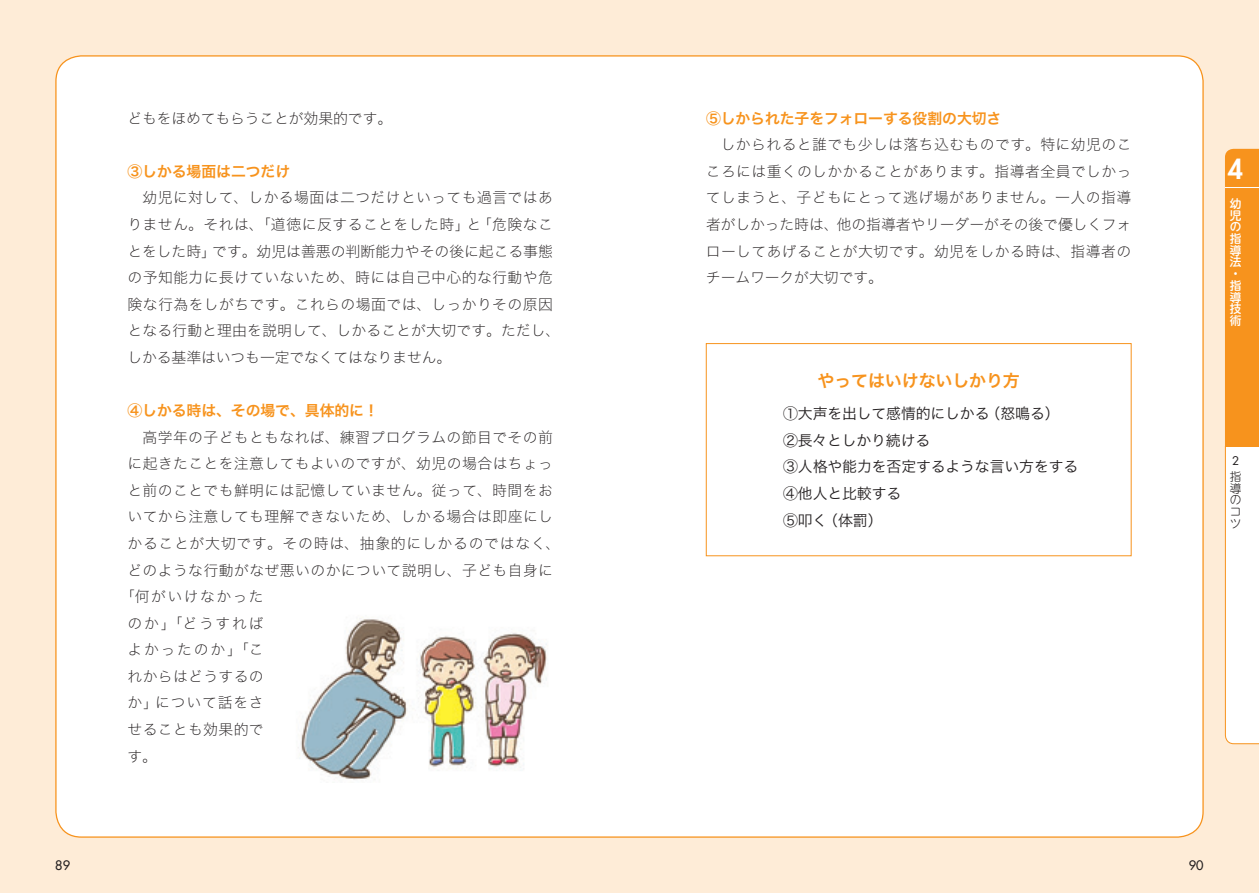
<style>
.page{position:relative;width:1259px;height:893px;background:#feecd7}
.page>*{position:absolute;margin:0;border:0;box-sizing:border-box;transform-origin:0 0}
.t1{font:800 26.55px "Futura";color:#fff}
.t2{font:16.95px "Hira Kaku Std N W6";letter-spacing:-.01em;color:#f7931d}
.t3{font:14.85px/26.5px "Hira Kaku Std N W1";letter-spacing:.02em;color:#231f20}
.t4{font:14.85px/26.5px "Hira Kaku Std N W3";letter-spacing:-.01em;color:#231f20}
.t5{font:14.85px "Hira Kaku Std N W6";letter-spacing:-.005em;color:#f7931d}
.t6{font:14.85px "Hira Kaku Std N W1";letter-spacing:.045em;color:#231f20}
.t7{font:14.85px "Hira Kaku Std N W1";letter-spacing:-.015em;color:#231f20}
.t8{font:14.85px "Hira Kaku Std N W1";letter-spacing:.095em;color:#231f20}
.t9{font:14.85px "Hira Kaku Std N W1";letter-spacing:.05em;color:#231f20}
.t10{font:12.75px "Futura";color:#231f20}
.t11{font:500 11.7px/11.7px "UD Shin M Go Pr 6 N";color:#fff;text-align:justify}
.t12{font:300 11.7px/11.7px "UD Shin M Go Pr 6 N";color:#231f20;text-align:justify}
.t13{font:11.7px "Futura";color:#231f20}
</style>
<div class="page">
<div style="left:56px;top:56px;width:1147px;height:781px;background:#fff;border-radius:26px"></div>
<svg style="left:1225px;top:149px;width:34px;height:595px;background:#fac78a"></svg>
<hr style="left:1225px;top:187px;width:34px;height:1px;background:#fff">
<div style="left:706px;top:343px;width:425px;height:213px;border:1px solid #f7931d"></div>
<img style="left:298px;top:617px;width:249px;height:163px">
<p class="t7" style="left:127px;top:107px;width:266px">どもをほめてもらうことが効果的です。</p>
<p class="t5" style="left:128px;top:160px;width:164px">③しかる場面は二つだけ</p>
<p class="t3" style="left:127px;top:184px;width:434px;text-indent:15px">幼児に対して、しかる場面は二つだけといっても過言ではありません。それは、「道徳に反することをした時」と「危険なことをした時」です。幼児は善悪の判断能力やその後に起こる事態の予知能力に長けていないため、時には自己中心的な行動や危険な行為をしがちです。これらの場面では、しっかりその原因となる行動と理由を説明して、しかることが大切です。ただし、しかる基準はいつも一定でなくてはなりません。</p>
<p class="t5" style="left:128px;top:399px;width:253px">④しかる時は、その場で、具体的に！</p>
<p class="t3" style="left:142px;top:423px;width:412px">高学年の子どもともなれば、練習プログラムの節目でその前</p>
<p class="t3" style="left:127px;top:450px;width:427px">に起きたことを注意してもよいのですが、幼児の場合はちょっ</p>
<p class="t3" style="left:127px;top:476px;width:427px">と前のことでも鮮明には記憶していません。従って、時間をお</p>
<p class="t3" style="left:127px;top:503px;width:427px">いてから注意しても理解できないため、しかる場合は即座にし</p>
<p class="t6" style="left:127px;top:532px;width:434px">かることが大切です。その時は、抽象的にしかるのではなく、</p>
<p class="t3" style="left:127px;top:556px;width:427px">どのような行動がなぜ悪いのかについて説明し、子ども自身に</p>
<p class="t8" style="left:120px;top:585px;width:145px">「何がいけなかった</p>
<p class="t3" style="left:127px;top:609px;width:138px">のか」「どうすれば</p>
<p class="t3" style="left:127px;top:636px;width:138px">よかったのか」「こ</p>
<p class="t3" style="left:128px;top:662px;width:138px">れからはどうするの</p>
<p class="t9" style="left:127px;top:692px;width:138px">か」について話をさ</p>
<p class="t3" style="left:128px;top:716px;width:138px">せることも効果的で</p>
<p class="t3" style="left:128px;top:742px;width:31px">す。</p>
<p class="t5" style="left:706px;top:107px;width:297px">⑤しかられた子をフォローする役割の大切さ</p>
<p class="t3" style="left:706px;top:131px;width:427px;text-align:justify;text-indent:15px">しかられると誰でも少しは落ち込むものです。特に幼児のこころには重くのしかかることがあります。指導者全員でしかってしまうと、子どもにとって逃げ場がありません。一人の指導者がしかった時は、他の指導者やリーダーがその後で優しくフォローしてあげることが大切です。幼児をしかる時は、指導者のチームワークが大切です。</p>
<p class="t2" style="left:817px;top:368px;width:204px">やってはいけないしかり方</p>
<p class="t4" style="left:783px;top:400px;width:297px">①大声を出して感情的にしかる（怒鳴る）<br>②長々としかり続ける<br>③人格や能力を否定するような言い方をする<br>④他人と比較する<br>⑤叩く（体罰）</p>
<h1 class="t1" style="left:1228px;top:152px;width:17px">4</h1>
<p class="t11" style="left:1229px;top:197px;width:13px">幼児の指導法・指導技術</p>
<p class="t13" style="left:1232px;top:453px;width:9px">2</p>
<p class="t12" style="left:1229px;top:470px;width:13px">指導のコツ</p>
<p class="t10" style="left:55px;top:857px;width:16px">89</p>
<p class="t10" style="left:1189px;top:857px;width:16px">90</p>
</div>
